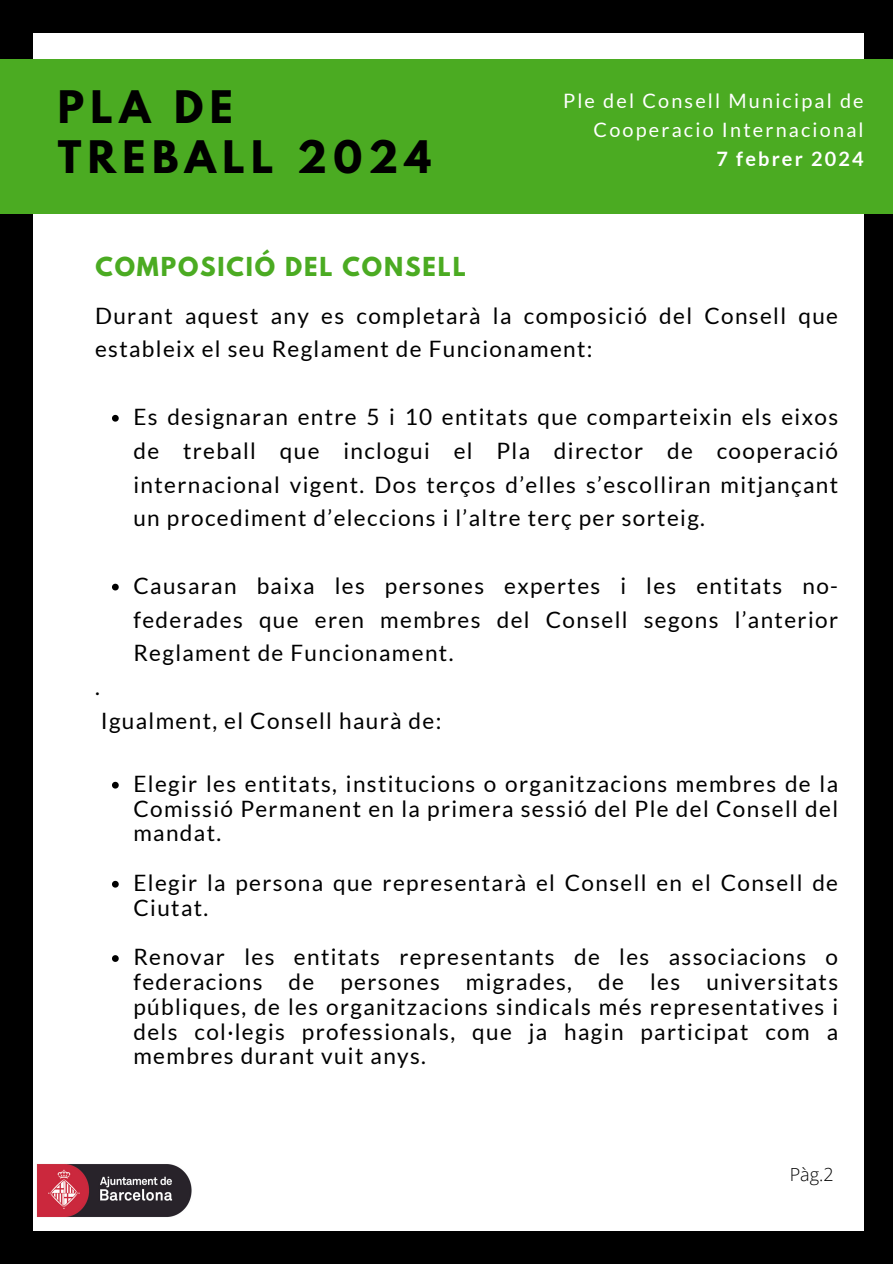
<style>
.page{position:relative;width:893px;height:1264px;background:#fff}
.page>*{position:absolute;margin:0;border:0;box-sizing:border-box;transform-origin:0 0}
.t1{font:700 39.75px/50.7px "League Spartan";letter-spacing:.16em;color:#000}
.t2{font:700 23.1px "League Spartan";letter-spacing:.08em;color:#4bab22}
.t3{font:22.5px/24.8px "Lato";letter-spacing:.06em;color:#000;text-align:justify}
.t4{font:19.8px/29.2px "Lato";letter-spacing:.11em;color:#fff;text-align:right}
.t5{font:700 19.8px "Lato";letter-spacing:.11em;color:#fff}
.t6{font:300 18px "Open Sans";color:#000}
</style>
<div class="page">
<div style="left:0;top:0;width:892px;height:1263px;background:#000"></div>
<div style="left:34px;top:33px;width:829px;height:1197px;background:#fff"></div>
<div style="left:0;top:60px;width:892px;height:153px;background:#4bab22"></div>
<svg style="left:112px;top:415px;width:7px;height:6px"></svg>
<svg style="left:112px;top:583px;width:7px;height:7px"></svg>
<svg style="left:112px;top:781px;width:7px;height:7px"></svg>
<svg style="left:112px;top:880px;width:7px;height:7px"></svg>
<svg style="left:112px;top:955px;width:7px;height:6px"></svg>
<img style="left:36px;top:1164px;width:156px;height:54px">
<p class="t1" style="left:58px;top:86px;width:375px">PLA DE<br>TREBALL 2024</p>
<p class="t4" style="left:563px;top:85px;width:302px">Ple del Consell Municipal de<br>Cooperacio Internacional</p>
<p class="t5" style="left:716px;top:146px;width:149px">7 febrer 2024</p>
<h3 class="t2" style="left:95px;top:255px;width:372px">COMPOSICIÓ DEL CONSELL</h3>
<p class="t3" style="left:95px;top:298px;width:744px;line-height:33.8px">Durant aquest any es completarà la composició del Consell que estableix el seu Reglament de Funcionament:</p>
<h2 class="t3" style="left:133px;top:399px;width:706px;line-height:33.8px">Es designaran entre 5 i 10 entitats que comparteixin els eixos de treball que inclogui el Pla director de cooperació internacional vigent. Dos terços d’elles s’escolliran mitjançant un procediment d’eleccions i l’altre terç per sorteig.</h2>
<h3 class="t3" style="left:95px;top:674px;width:6px">.</h3>
<h3 class="t3" style="left:133px;top:568px;width:706px;line-height:33.8px">Causaran baixa les persones expertes i les entitats no&shy;federades que eren membres del Consell segons l’anterior Reglament de Funcionament.</h3>
<h3 class="t3" style="left:101px;top:707px;width:342px">Igualment, el Consell haurà de:</h3>
<h3 class="t3" style="left:133px;top:770px;width:706px">Elegir les entitats, institucions o organitzacions membres de la Comissió Permanent en la primera sessió del Ple del Consell del mandat.</h3>
<h3 class="t3" style="left:133px;top:869px;width:706px">Elegir la persona que representarà el Consell en el Consell de<br>Ciutat.</h3>
<h3 class="t3" style="left:133px;top:944px;width:706px">Renovar les entitats representants de les associacions o federacions de persones migrades, de les universitats públiques, de les organitzacions sindicals més representatives i dels col·legis professionals, que ja hagin participat com a membres durant vuit anys.</h3>
<h1 class="t6" style="left:789px;top:1161px;width:45px">Pàg.2</h1>
</div>
